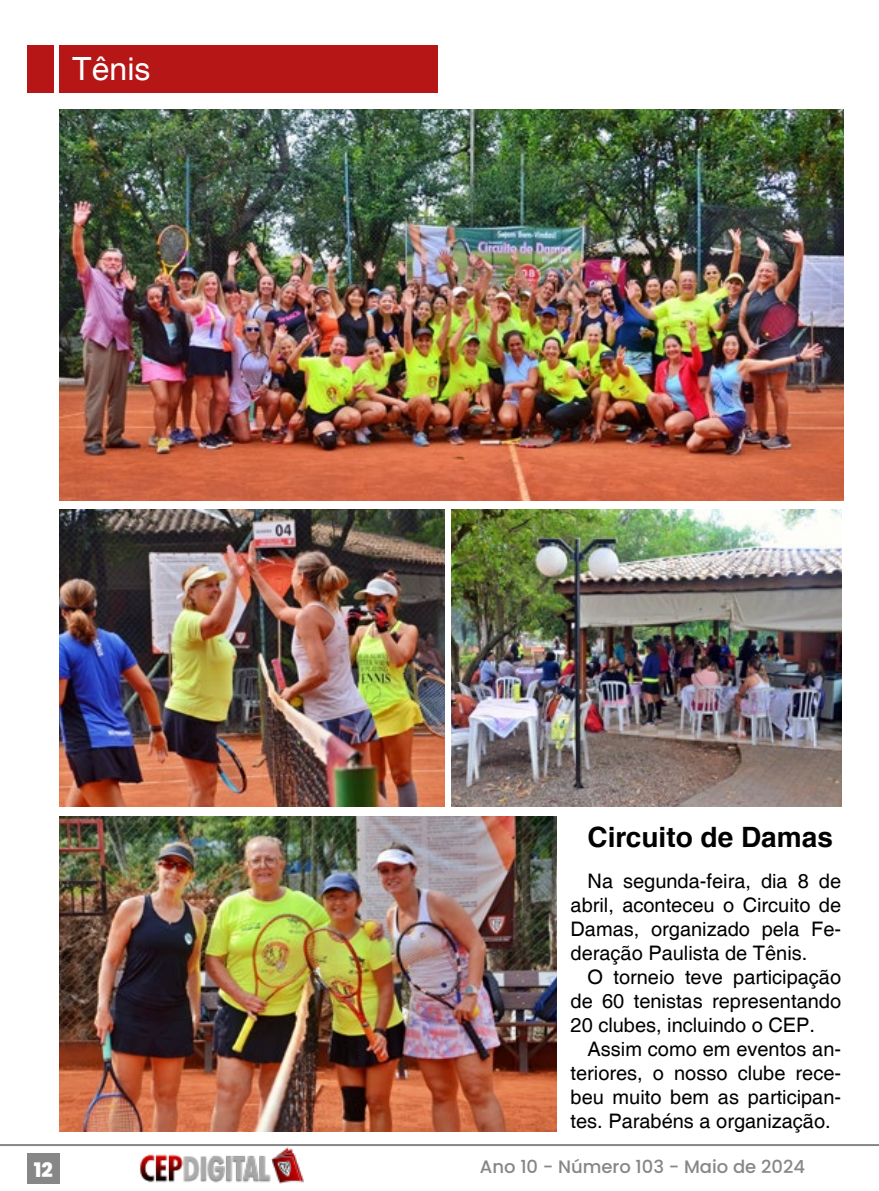
<style>
.page{position:relative;width:879px;height:1191px;background:#fff}
.page>*{position:absolute;margin:0;border:0;box-sizing:border-box;transform-origin:0 0}
.t1{font:32px "Helvetica";color:#fff}
.t2{font:700 28px "Helvetica";color:#000}
.t3{font:20px/24px "Helvetica";color:#000;text-align:justify}
.t4{font:800 20px "Poppins";color:#fff}
.t5{font:500 18px "Poppins";color:#878787}
</style>
<div class="page">
<div style="left:27px;top:1152px;width:33px;height:31px;background:#878787"></div>
<img style="left:140px;top:1147px;width:164px;height:37px">
<hr style="left:0;top:1144px;width:879px;height:2px;background:#878787">
<div style="left:28px;top:45px;width:26px;height:47px;background:#b61615"></div>
<div style="left:60px;top:45px;width:378px;height:47px;background:#b61615"></div>
<img style="left:60px;top:509px;width:385px;height:297px">
<img style="left:60px;top:816px;width:497px;height:315px">
<img style="left:60px;top:109px;width:784px;height:391px">
<img style="left:452px;top:509px;width:389px;height:297px">
<h1 class="t1" style="left:72px;top:50px;width:80px">Tênis</h1>
<h2 class="t2" style="left:587px;top:820px;width:247px">Circuito de Damas</h2>
<p class="t3" style="left:570px;top:869px;width:272px;text-indent:17px">Na segunda-feira, dia 8 de abril, aconteceu o Circuito de Damas, organizado pela Fe&shy;deração Paulista de Tênis.</p>
<p class="t3" style="left:570px;top:965px;width:272px;text-indent:17px">O torneio teve participação de 60 tenistas representando 20 clubes, incluindo o CEP.</p>
<p class="t3" style="left:570px;top:1037px;width:272px;text-indent:17px">Assim como em eventos an&shy;teriores, o nosso clube rece&shy;beu muito bem as participan&shy;tes. Parabéns a organização.</p>
<p class="t4" style="left:34px;top:1158px;width:21px">12</p>
<p class="t5" style="left:480px;top:1156px;width:327px">Ano 10 - Número 103 - Maio de 2024</p>
</div>
